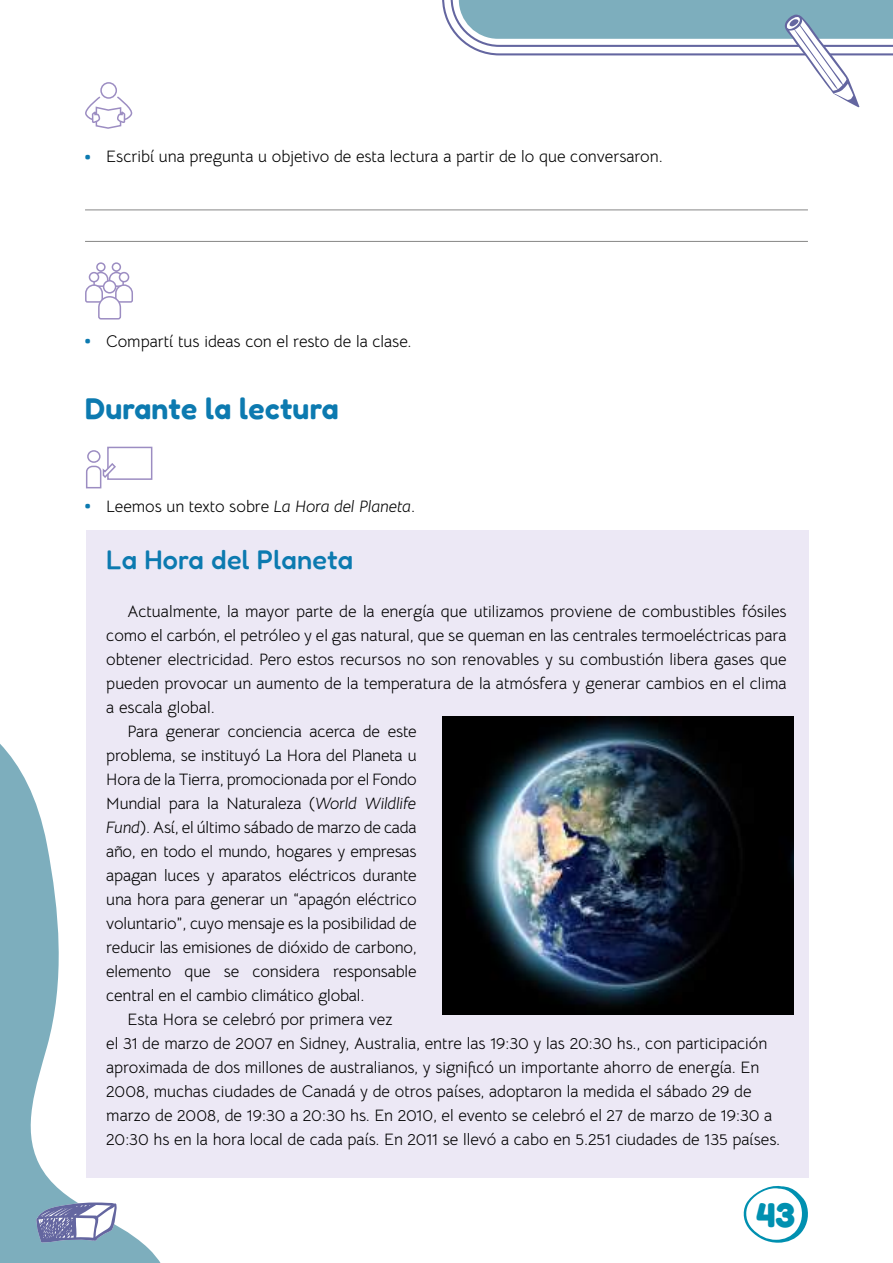
<style>
.page{position:relative;width:893px;height:1263px;background:#fff}
.page>*{position:absolute;margin:0;border:0;box-sizing:border-box;transform-origin:0 0}
.t1{font:700 34.5px "Fredoka";color:#0090b0}
.t2{font:600 30px "Fredoka";letter-spacing:.01em;color:#0c7ab0}
.t3{font:500 27px "Fredoka";letter-spacing:.01em;color:#0c7ab0}
.t4{font:16.5px "Bellota Text";letter-spacing:-.01em;color:#000}
.s1{font-family:"Fredoka";font-weight:700;font-size:24px;color:#0c7ab0}
.s2{font-style:italic}
</style>
<div class="page">
<svg style="left:0;top:744px;width:161px;height:519px;fill:#7daebd"></svg>
<svg style="left:36px;top:1202px;width:81px;height:41px"></svg>
<svg style="left:442px;top:0;width:451px;height:107px"></svg>
<svg style="left:743px;top:1186px;width:65px;height:57px"></svg>
<div style="left:86px;top:531px;width:723px;height:647px;background:#ece8f5"></div>
<hr style="left:85px;top:210px;width:723px;height:1px;background:#878786">
<hr style="left:85px;top:241px;width:723px;height:1px;background:#878786">
<svg style="left:85px;top:82px;width:49px;height:238px"></svg>
<div style="left:104px;top:281px;width:12px;height:12px;background:#fff;border-radius:50%"></div>
<div style="left:103px;top:280px;width:13px;height:14px;border:2px solid #9c8dc2;border-radius:50%"></div>
<svg style="left:86px;top:446px;width:67px;height:43px"></svg>
<img style="left:442px;top:716px;width:352px;height:298px">
<p class="t4" style="left:85px;top:143px;width:579px"><span class="s1">·</span> Escribí una pregunta u objetivo de esta lectura a partir de lo que conversaron.</p>
<p class="t4" style="left:85px;top:328px;width:328px"><span class="s1">·</span> Compartí tus ideas con el resto de la clase.</p>
<h2 class="t2" style="left:85px;top:390px;width:255px">Durante la lectura</h2>
<p class="t4" style="left:85px;top:493px;width:332px"><span class="s1">·</span> Leemos un texto sobre <span class="s2">La Hora del Planeta</span>.</p>
<h3 class="t3" style="left:106px;top:543px;width:249px">La Hora del Planeta</h3>
<p class="t4" style="left:128px;top:598px;width:660px">Actualmente, la mayor parte de la energía que utilizamos proviene de combustibles fósiles</p>
<p class="t4" style="left:106px;top:622px;width:682px">como el carbón, el petróleo y el gas natural, que se queman en las centrales termoeléctricas para</p>
<p class="t4" style="left:106px;top:646px;width:682px">obtener electricidad. Pero estos recursos no son renovables y su combustión libera gases que</p>
<p class="t4" style="left:106px;top:670px;width:682px">pueden provocar un aumento de la temperatura de la atmósfera y generar cambios en el clima</p>
<p class="t4" style="left:106px;top:694px;width:110px">a escala global.</p>
<p class="t4" style="left:128px;top:718px;width:290px">Para generar conciencia acerca de este</p>
<p class="t4" style="left:106px;top:742px;width:312px">problema, se instituyó La Hora del Planeta u</p>
<p class="t4" style="left:106px;top:766px;width:312px">Hora de la Tierra, promocionada por el Fondo</p>
<p class="t4" style="left:106px;top:790px;width:312px">Mundial para la Naturaleza (<span class="s2">World Wildlife</span></p>
<p class="t4" style="left:106px;top:814px;width:312px"><span class="s2">Fund</span>). Así, el último sábado de marzo de cada</p>
<p class="t4" style="left:106px;top:838px;width:312px">año, en todo el mundo, hogares y empresas</p>
<p class="t4" style="left:106px;top:862px;width:312px">apagan luces y aparatos eléctricos durante</p>
<p class="t4" style="left:106px;top:886px;width:312px">una hora para generar un “apagón eléctrico</p>
<p class="t4" style="left:106px;top:910px;width:312px">voluntario”, cuyo mensaje es la posibilidad de</p>
<p class="t4" style="left:106px;top:934px;width:312px">reducir las emisiones de dióxido de carbono,</p>
<p class="t4" style="left:106px;top:958px;width:312px">elemento que se considera responsable</p>
<p class="t4" style="left:106px;top:982px;width:260px">central en el cambio climático global.</p>
<p class="t4" style="left:128px;top:1006px;width:266px">Esta Hora se celebró por primera vez</p>
<p class="t4" style="left:106px;top:1030px;width:662px">el 31 de marzo de 2007 en Sidney, Australia, entre las 19:30 y las 20:30 hs., con participación</p>
<p class="t4" style="left:106px;top:1054px;width:654px">aproximada de dos millones de australianos, y significó un importante ahorro de energía. En</p>
<p class="t4" style="left:106px;top:1078px;width:647px">2008, muchas ciudades de Canadá y de otros países, adoptaron la medida el sábado 29 de</p>
<p class="t4" style="left:106px;top:1102px;width:668px">marzo de 2008, de 19:30 a 20:30 hs. En 2010, el evento se celebró el 27 de marzo de 19:30 a</p>
<p class="t4" style="left:106px;top:1126px;width:675px">20:30 hs en la hora local de cada país. En 2011 se llevó a cabo en 5.251 ciudades de 135 países.</p>
<h1 class="t1" style="left:757px;top:1194px;width:40px">43</h1>
</div>
